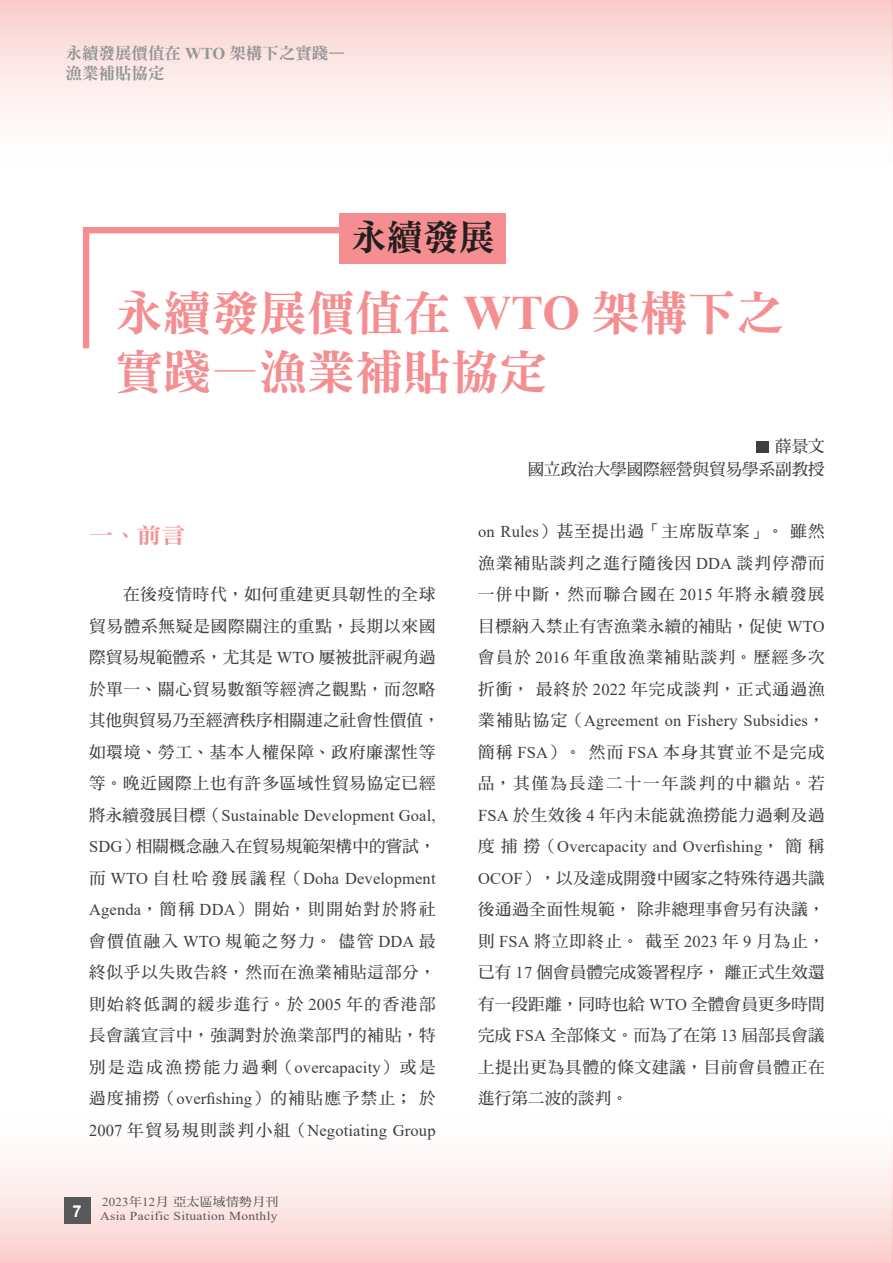
<style>
.page{position:relative;width:893px;height:1263px;background:#fff}
.page>*{position:absolute;margin:0;border:0;box-sizing:border-box;transform-origin:0 0}
.t1{font:48px/58.5px "DF Ming Std W9";color:#f48e91}
.t2{font:36px "DF Ming Std W9";color:#231f20}
.t3{font:21.6px "DF Ming Std W9";color:#f48e91;scale:1.11 1}
.t4{font:16.5px/31.5px "DF Ming Std W7";letter-spacing:.055em;color:#3e3e3f;text-align:justify}
.t5{font:16.5px "Times New Roman";letter-spacing:.01em;color:#3e3e3f}
.t6{font:16.5px/19.8px "DF Ming Std W9";color:#939598}
.t7{font:16.5px "DF Ming Std W7";letter-spacing:.01em;color:#3e3e3f}
.t8{font:16.5px/22.5px "DF Ming Std W7";color:#3e3e3f;text-align:right}
.t9{font:700 16.5px "Arial";color:#fff}
.t10{font:12.15px "Times New Roman";letter-spacing:.025em;color:#57585a;scale:1.11 1}
.t11{font:12.15px "DF Ming Std W7";letter-spacing:.025em;color:#57585a;scale:1.06 1}
.s1{font-family:"Times New Roman";font-weight:700}
.s2{font-family:"Times New Roman"}
.s3{font-family:"DF Ming Std W7"}
</style>
<div class="page">
<div style="left:0;top:1119px;width:893px;height:144px;background:linear-gradient(to bottom,#fff,#fad1d0)"></div>
<div style="left:0;top:0;width:893px;height:161px;background:linear-gradient(to bottom,#fad0ce,#fff)"></div>
<div style="left:64px;top:1197px;width:27px;height:26px;background:#57585a"></div>
<svg style="left:892px;top:1119px;width:1px;height:144px"></svg>
<svg style="left:892px;top:0;width:1px;height:161px"></svg>
<svg style="left:83px;top:227px;width:423px;height:121px"></svg>
<div style="left:340px;top:213px;width:166px;height:50px;background:#f48e91"></div>
<div style="left:757px;top:442px;width:12px;height:11px;background:#3e3e3f"></div>
<hr style="left:214px;top:370px;width:41px;height:2px;background:#f48e91">
<p class="t6" style="left:66px;top:43px;width:281px">永續發展價值在 <span class="s1">WTO</span> 架構下之實踐—漁業補貼協定</p>
<h2 class="t2" style="left:351px;top:218px;width:145px">永續發展</h2>
<h1 class="t1" style="left:115px;top:283px;width:670px">永續發展價值在 <span class="s1">WTO</span> 架構下之實踐 漁業補貼協定</h1>
<h3 class="t3" style="left:89px;top:523px;width:88px">一、前言</h3>
<p class="t4" style="left:89px;top:578px;width:352px;text-align:left;text-indent:34px">在後疫情時代，如何重建更具韌性的全球貿易體系無疑是國際關注的重點，長期以來國際貿易規範體系，尤其是 <span class="s2">WTO</span> 屢被批評視角過於單一、關心貿易數額等經濟之觀點，而忽略其他與貿易乃至經濟秩序相關連之社會性價值，如環境、勞工、基本人權保障、政府廉潔性等等。晚近國際上也有許多區域性貿易協定已經</p>
<p class="t5" style="left:89px;top:803px;width:348px"><span class="s3">將永續發展目標（</span>Sustainable Development Goal,</p>
<p class="t7" style="left:89px;top:837px;width:348px"><span class="s2">SDG</span>）相關概念融入在貿易規範架構中的嘗試，</p>
<p class="t5" style="left:89px;top:866px;width:348px"><span class="s3">而</span> WTO <span class="s3">自杜哈發展議程（</span>Doha Development</p>
<p class="t4" style="left:89px;top:893px;width:348px"><span class="s2">Agenda</span>，簡稱 <span class="s2">DDA</span>）開始，則開始對於將社會價值融入 <span class="s2">WTO</span> 規範之努力。儘管 <span class="s2">DDA</span> 最終似乎以失敗告終，然而在漁業補貼這部分，則始終低調的緩步進行。於 <span class="s2">2005</span> 年的香港部長會議宣言中，強調對於漁業部門的補貼，特別是造成漁撈能力過剩（<span class="s2">overcapacity</span>）或是過度捕撈（<span class="s2">overfishing</span>）的補貼應予禁止；於</p>
<p class="t5" style="left:89px;top:1118px;width:348px">2007 <span class="s3">年貿易規則談判小組（</span>Negotiating Group</p>
<p class="t9" style="left:73px;top:1199px;width:11px">7</p>
<p class="t11" style="left:102px;top:1195px;width:168px"><span class="s2">2023</span>年<span class="s2">12</span>月亞太區域情勢月刊</p>
<p class="t10" style="left:100px;top:1207px;width:161px">Asia Pacific Situation Monthly</p>
<p class="t8" style="left:528px;top:435px;width:298px">薛景文<br>國立政治大學國際經營與貿易學系副教授</p>
<p class="t4" style="left:478px;top:515px;width:348px"><span class="s2">on Rules</span>）甚至提出過「主席版草案」。雖然漁業補貼談判之進行隨後因 <span class="s2">DDA</span> 談判停滯而一併中斷，然而聯合國在 <span class="s2">2015</span> 年將永續發展目標納入禁止有害漁業永續的補貼，促使 <span class="s2">WTO</span>會員於 <span class="s2">2016</span> 年重啟漁業補貼談判。歷經多次折衝，最終於 <span class="s2">2022</span> 年完成談判，正式通過漁</p>
<p class="t5" style="left:478px;top:709px;width:348px"><span class="s3">業補貼協定（</span>Agreement on Fishery Subsidies<span class="s3">，</span></p>
<p class="t4" style="left:478px;top:736px;width:348px">簡稱 <span class="s2">FSA</span>）。然而 <span class="s2">FSA</span> 本身其實並不是完成品，其僅為長達二十一年談判的中繼站。若<span class="s2">FSA</span> 於生效後 <span class="s2">4</span> 年內未能就漁撈能力過剩及過</p>
<p class="t5" style="left:478px;top:835px;width:348px"><span class="s3">度捕撈（</span>Overcapacity and Overfishing<span class="s3">，簡稱</span></p>
<p class="t4" style="left:478px;top:862px;width:348px"><span class="s2">OCOF</span>），以及達成開發中國家之特殊待遇共識後通過全面性規範，除非總理事會另有決議，則 <span class="s2">FSA</span> 將立即終止。截至 <span class="s2">2023</span> 年 <span class="s2">9</span> 月為止，已有 <span class="s2">17</span> 個會員體完成簽署程序，離正式生效還有一段距離，同時也給 <span class="s2">WTO</span> 全體會員更多時間完成 <span class="s2">FSA</span> 全部條文。而為了在第 <span class="s2">13</span> 屆部長會議上提出更為具體的條文建議，目前會員體正在進行第二波的談判。</p>
</div>
